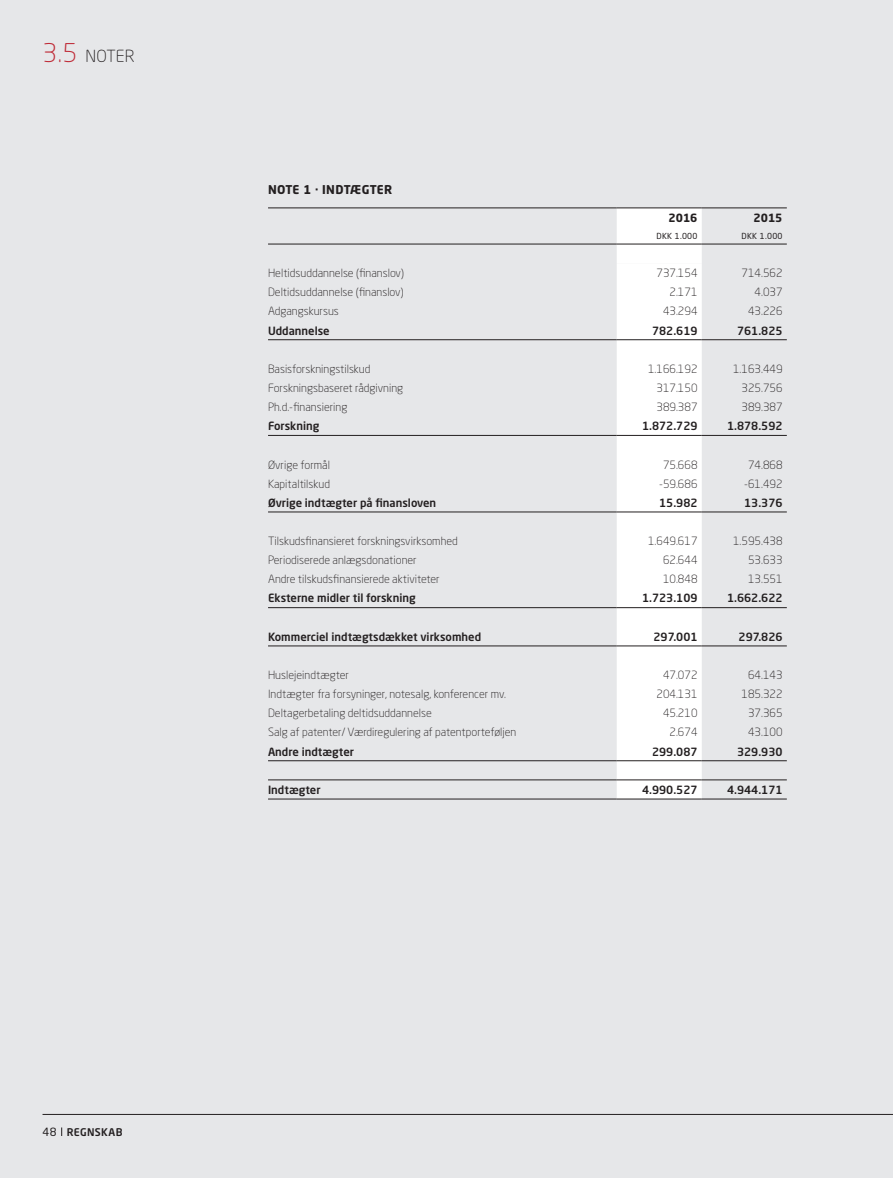
<style>
.page{position:relative;width:893px;height:1178px;background:#e6e7e9}
.page>*{position:absolute;margin:0;border:0;box-sizing:border-box;transform-origin:0 0}
.t1{font:300 16.5px "Neo Sans Pro";letter-spacing:.005em;color:#231f20}
.t2{font:700 12px "Neo Sans Pro";letter-spacing:.03em;color:#231f20}
.t3{font:300 11.25px "Neo Sans Pro";color:#231f20}
.t4{font:500 11.25px "Neo Sans Pro";color:#231f20}
.t5{font:700 11.25px "Neo Sans Pro";color:#231f20}
.t6{font:500 10.5px "Neo Sans Pro";letter-spacing:.03em;color:#231f20}
.t7{font:8.25px "Neo Sans Pro";letter-spacing:.03em;color:#231f20}
.s1{font-size:25.5px;color:#bf2b37}
.s2{font-weight:400;font-size:11.25px}
</style>
<div class="page">
<div style="left:617px;top:209px;width:85px;height:54px;background:#fff"></div>
<div style="left:617px;top:263px;width:85px;height:535px;background:#fff"></div>
<hr style="left:268px;top:244px;width:349px;height:1px;background:#231f20">
<hr style="left:617px;top:244px;width:85px;height:1px;background:#231f20">
<hr style="left:702px;top:244px;width:85px;height:1px;background:#231f20">
<hr style="left:268px;top:339px;width:349px;height:1px;background:#231f20">
<hr style="left:617px;top:339px;width:85px;height:1px;background:#231f20">
<hr style="left:702px;top:339px;width:85px;height:1px;background:#231f20">
<hr style="left:268px;top:435px;width:349px;height:1px;background:#231f20">
<hr style="left:617px;top:435px;width:85px;height:1px;background:#231f20">
<hr style="left:702px;top:435px;width:85px;height:1px;background:#231f20">
<hr style="left:268px;top:512px;width:349px;height:1px;background:#231f20">
<hr style="left:617px;top:512px;width:85px;height:1px;background:#231f20">
<hr style="left:702px;top:512px;width:85px;height:1px;background:#231f20">
<hr style="left:268px;top:607px;width:349px;height:1px;background:#231f20">
<hr style="left:617px;top:607px;width:85px;height:1px;background:#231f20">
<hr style="left:702px;top:607px;width:85px;height:1px;background:#231f20">
<hr style="left:268px;top:646px;width:349px;height:1px;background:#231f20">
<hr style="left:617px;top:646px;width:85px;height:1px;background:#231f20">
<hr style="left:702px;top:646px;width:85px;height:1px;background:#231f20">
<hr style="left:268px;top:760px;width:349px;height:1px;background:#231f20">
<hr style="left:617px;top:760px;width:85px;height:1px;background:#231f20">
<hr style="left:702px;top:760px;width:85px;height:1px;background:#231f20">
<hr style="left:268px;top:780px;width:349px;height:1px;background:#231f20">
<hr style="left:617px;top:780px;width:85px;height:1px;background:#231f20">
<hr style="left:702px;top:780px;width:85px;height:1px;background:#231f20">
<hr style="left:268px;top:798px;width:349px;height:1px;background:#231f20">
<hr style="left:617px;top:798px;width:85px;height:1px;background:#231f20">
<hr style="left:702px;top:798px;width:85px;height:1px;background:#231f20">
<hr style="left:268px;top:208px;width:349px;height:1px;background:#231f20">
<hr style="left:617px;top:208px;width:85px;height:1px;background:#231f20">
<hr style="left:702px;top:208px;width:85px;height:1px;background:#231f20">
<hr style="left:43px;top:1114px;width:850px;height:1px;background:#231f20">
<h1 class="t1" style="left:43px;top:46px;width:94px"><span class="s1">3.5</span> NOTER</h1>
<p class="t6" style="left:43px;top:1125px;width:82px"><span class="s2">48</span> REGNSKAB</p>
<p class="t2" style="left:268px;top:182px;width:126px">NOTE 1 · INDTÆGTER</p>
<p class="t5" style="left:668px;top:210px;width:31px">2016</p>
<p class="t5" style="left:753px;top:210px;width:31px">2015</p>
<p class="t7" style="left:656px;top:231px;width:43px">DKK 1.000</p>
<p class="t7" style="left:741px;top:231px;width:43px">DKK 1.000</p>
<p class="t3" style="left:268px;top:266px;width:137px">Heltidsuddannelse (finanslov)</p>
<p class="t3" style="left:656px;top:266px;width:43px">737.154</p>
<p class="t3" style="left:741px;top:266px;width:43px">714.562</p>
<p class="t3" style="left:268px;top:285px;width:137px">Deltidsuddannelse (finanslov)</p>
<p class="t3" style="left:669px;top:285px;width:29px">2.171</p>
<p class="t3" style="left:755px;top:285px;width:29px">4.037</p>
<p class="t3" style="left:268px;top:305px;width:72px">Adgangskursus</p>
<p class="t3" style="left:663px;top:305px;width:36px">43.294</p>
<p class="t3" style="left:748px;top:305px;width:36px">43.226</p>
<p class="t4" style="left:268px;top:323px;width:63px">Uddannelse</p>
<p class="t4" style="left:652px;top:323px;width:47px">782.619</p>
<p class="t4" style="left:737px;top:323px;width:47px">761.825</p>
<p class="t3" style="left:268px;top:362px;width:104px">Basisforskningstilskud</p>
<p class="t3" style="left:648px;top:362px;width:51px">1.166.192</p>
<p class="t3" style="left:733px;top:362px;width:51px">1.163.449</p>
<p class="t3" style="left:268px;top:381px;width:137px">Forskningsbaseret rådgivning</p>
<p class="t3" style="left:656px;top:381px;width:43px">317.150</p>
<p class="t3" style="left:741px;top:381px;width:43px">325.756</p>
<p class="t3" style="left:268px;top:400px;width:81px">Ph.d.-finansiering</p>
<p class="t3" style="left:656px;top:400px;width:43px">389.387</p>
<p class="t3" style="left:741px;top:400px;width:43px">389.387</p>
<p class="t4" style="left:268px;top:419px;width:53px">Forskning</p>
<p class="t4" style="left:642px;top:419px;width:57px">1.872.729</p>
<p class="t4" style="left:727px;top:419px;width:57px">1.878.592</p>
<p class="t3" style="left:268px;top:458px;width:63px">Øvrige formål</p>
<p class="t3" style="left:663px;top:458px;width:36px">75.668</p>
<p class="t3" style="left:748px;top:458px;width:36px">74.868</p>
<p class="t3" style="left:268px;top:477px;width:63px">Kapitaltilskud</p>
<p class="t3" style="left:659px;top:477px;width:40px">-59.686</p>
<p class="t3" style="left:744px;top:477px;width:40px">-61.492</p>
<p class="t4" style="left:268px;top:495px;width:170px">Øvrige indtægter på finansloven</p>
<p class="t4" style="left:659px;top:495px;width:40px">15.982</p>
<p class="t4" style="left:744px;top:495px;width:40px">13.376</p>
<p class="t3" style="left:268px;top:534px;width:191px">Tilskudsfinansieret forskningsvirksomhed</p>
<p class="t3" style="left:648px;top:534px;width:51px">1.649.617</p>
<p class="t3" style="left:733px;top:534px;width:51px">1.595.438</p>
<p class="t3" style="left:268px;top:553px;width:150px">Periodiserede anlægsdonationer</p>
<p class="t3" style="left:663px;top:553px;width:36px">62.644</p>
<p class="t3" style="left:748px;top:553px;width:36px">53.633</p>
<p class="t3" style="left:268px;top:572px;width:173px">Andre tilskudsfinansierede aktiviteter</p>
<p class="t3" style="left:663px;top:572px;width:36px">10.848</p>
<p class="t3" style="left:748px;top:572px;width:36px">13.551</p>
<p class="t4" style="left:268px;top:591px;width:149px">Eksterne midler til forskning</p>
<p class="t4" style="left:642px;top:591px;width:57px">1.723.109</p>
<p class="t4" style="left:727px;top:591px;width:57px">1.662.622</p>
<p class="t4" style="left:268px;top:629px;width:215px">Kommerciel indtægtsdækket virksomhed</p>
<p class="t4" style="left:653px;top:629px;width:45px">297.001</p>
<p class="t4" style="left:739px;top:629px;width:45px">297.826</p>
<p class="t3" style="left:268px;top:668px;width:82px">Huslejeindtægter</p>
<p class="t3" style="left:663px;top:668px;width:36px">47.072</p>
<p class="t3" style="left:748px;top:668px;width:36px">64.143</p>
<p class="t3" style="left:268px;top:687px;width:239px">Indtægter fra forsyninger, notesalg, konferencer mv.</p>
<p class="t3" style="left:656px;top:687px;width:43px">204.131</p>
<p class="t3" style="left:741px;top:687px;width:43px">185.322</p>
<p class="t3" style="left:268px;top:706px;width:165px">Deltagerbetaling deltidsuddannelse</p>
<p class="t3" style="left:663px;top:706px;width:36px">45.210</p>
<p class="t3" style="left:748px;top:706px;width:36px">37.365</p>
<p class="t3" style="left:268px;top:725px;width:250px">Salg af patenter/ Værdiregulering af patentporteføljen</p>
<p class="t3" style="left:669px;top:725px;width:29px">2.674</p>
<p class="t3" style="left:748px;top:725px;width:36px">43.100</p>
<p class="t4" style="left:268px;top:744px;width:88px">Andre indtægter</p>
<p class="t4" style="left:652px;top:744px;width:47px">299.087</p>
<p class="t4" style="left:737px;top:744px;width:47px">329.930</p>
<p class="t4" style="left:268px;top:782px;width:54px">Indtægter</p>
<p class="t4" style="left:642px;top:782px;width:57px">4.990.527</p>
<p class="t4" style="left:727px;top:782px;width:57px">4.944.171</p>
</div>
